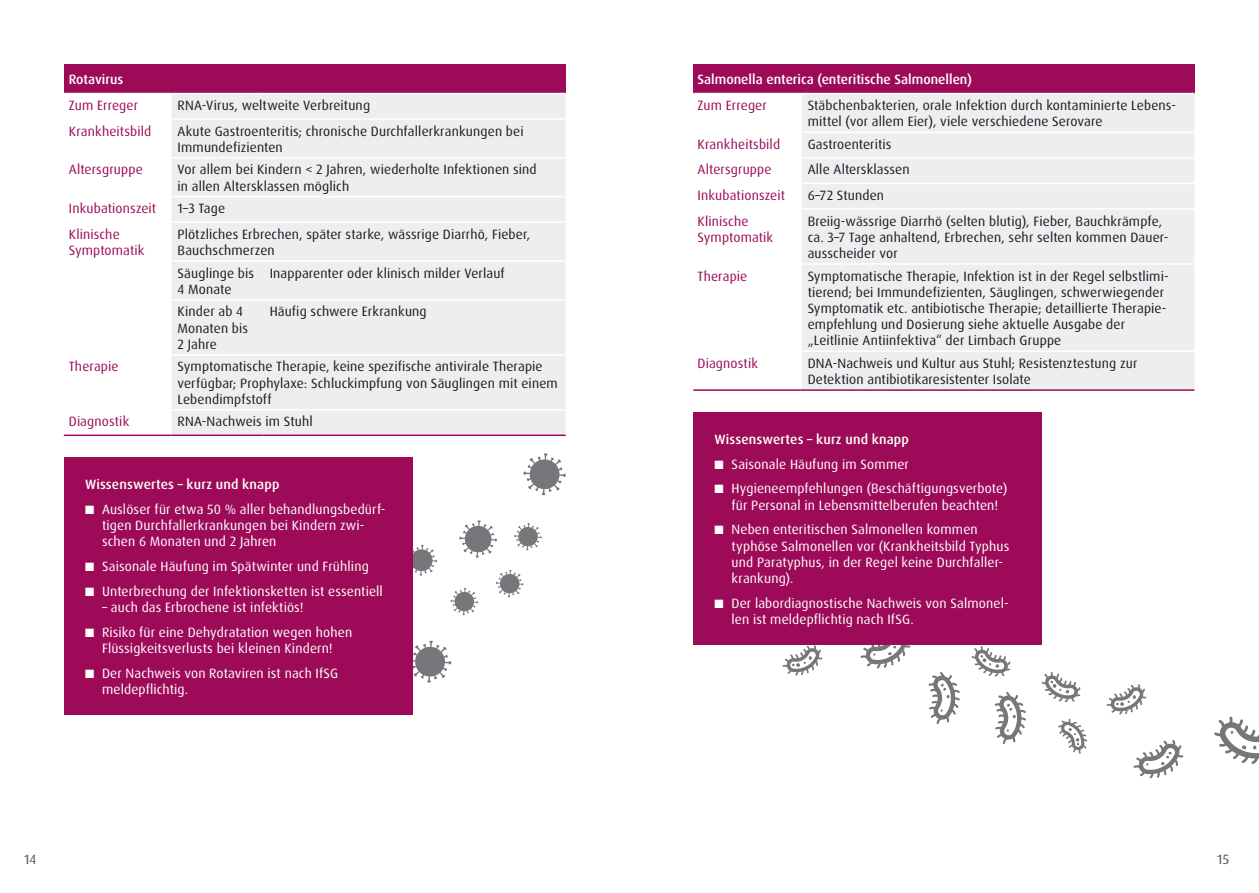
<style>
.page{position:relative;width:1259px;height:893px;background:#fff}
.page>*{position:absolute;margin:0;border:0;box-sizing:border-box;transform-origin:0 0}
.t1{font:13.5px/16.2px "Dax Pro";letter-spacing:.01em;color:#1b1c20}
.t2{font:13.5px/16.2px "Dax Pro";letter-spacing:.01em;color:#fff}
.t3{font:13.5px/16.2px "Dax Pro";letter-spacing:.01em;color:#9d0b58}
.t4{font:500 13.5px "Dax Pro";color:#fff}
.t5{font:13.5px "Dax Pro";color:#504e53}
</style>
<div class="page">
<svg style="left:450px;top:588px;width:28px;height:27px"></svg>
<svg style="left:514px;top:523px;width:28px;height:27px"></svg>
<svg style="left:496px;top:570px;width:27px;height:27px"></svg>
<svg style="left:459px;top:520px;width:38px;height:38px"></svg>
<svg style="left:523px;top:453px;width:43px;height:42px"></svg>
<svg style="left:412px;top:641px;width:39px;height:42px"></svg>
<svg style="left:412px;top:545px;width:25px;height:31px"></svg>
<div style="left:65px;top:64px;width:501px;height:30px;background:#9d0b58"></div>
<div style="left:171px;top:94px;width:395px;height:341px;background:#edeeef"></div>
<hr style="left:171px;top:118px;width:93px;height:2px;background:#fff">
<hr style="left:264px;top:118px;width:302px;height:2px;background:#fff">
<hr style="left:171px;top:157px;width:93px;height:2px;background:#fff">
<hr style="left:264px;top:157px;width:302px;height:2px;background:#fff">
<hr style="left:171px;top:196px;width:93px;height:1px;background:#fff">
<hr style="left:264px;top:196px;width:302px;height:1px;background:#fff">
<hr style="left:171px;top:221px;width:93px;height:2px;background:#fff">
<hr style="left:264px;top:221px;width:302px;height:2px;background:#fff">
<hr style="left:171px;top:260px;width:93px;height:2px;background:#fff">
<hr style="left:264px;top:260px;width:302px;height:2px;background:#fff">
<hr style="left:171px;top:299px;width:93px;height:2px;background:#fff">
<hr style="left:171px;top:354px;width:93px;height:2px;background:#fff">
<hr style="left:264px;top:299px;width:302px;height:2px;background:#fff">
<hr style="left:264px;top:354px;width:302px;height:2px;background:#fff">
<hr style="left:171px;top:409px;width:93px;height:2px;background:#fff">
<hr style="left:264px;top:409px;width:302px;height:2px;background:#fff">
<hr style="left:64px;top:435px;width:107px;height:1px;background:#9d0b58">
<hr style="left:171px;top:435px;width:93px;height:1px;background:#9d0b58">
<hr style="left:264px;top:435px;width:302px;height:1px;background:#9d0b58">
<hr style="left:64px;top:93px;width:107px;height:1px;background:#fff">
<hr style="left:171px;top:93px;width:93px;height:1px;background:#fff">
<hr style="left:264px;top:93px;width:302px;height:1px;background:#fff">
<div style="left:64px;top:457px;width:348px;height:258px;background:#9d0b58"></div>
<svg style="left:1106px;top:684px;width:40px;height:31px"></svg>
<svg style="left:782px;top:645px;width:40px;height:31px"></svg>
<svg style="left:1214px;top:716px;width:45px;height:48px"></svg>
<svg style="left:928px;top:672px;width:32px;height:52px"></svg>
<svg style="left:994px;top:692px;width:32px;height:52px"></svg>
<svg style="left:1133px;top:740px;width:50px;height:38px"></svg>
<svg style="left:860px;top:645px;width:50px;height:24px"></svg>
<svg style="left:971px;top:646px;width:39px;height:31px"></svg>
<svg style="left:1041px;top:672px;width:39px;height:30px"></svg>
<svg style="left:1058px;top:718px;width:29px;height:36px"></svg>
<div style="left:693px;top:64px;width:501px;height:30px;background:#9d0b58"></div>
<div style="left:802px;top:94px;width:392px;height:295px;background:#edeeef"></div>
<hr style="left:693px;top:93px;width:108px;height:1px;background:#fff">
<hr style="left:801px;top:93px;width:393px;height:1px;background:#fff">
<hr style="left:801px;top:132px;width:393px;height:1px;background:#fff">
<hr style="left:801px;top:157px;width:393px;height:2px;background:#fff">
<hr style="left:801px;top:183px;width:393px;height:1px;background:#fff">
<hr style="left:801px;top:208px;width:393px;height:2px;background:#fff">
<hr style="left:801px;top:263px;width:393px;height:2px;background:#fff">
<hr style="left:801px;top:351px;width:393px;height:1px;background:#fff">
<hr style="left:693px;top:389px;width:108px;height:2px;background:#9d0b58">
<hr style="left:801px;top:389px;width:393px;height:2px;background:#9d0b58">
<div style="left:693px;top:412px;width:349px;height:233px;background:#9d0b58"></div>
<p class="t4" style="left:69px;top:71px;width:56px">Rotavirus</p>
<p class="t3" style="left:69px;top:97px;width:71px">Zum Erreger</p>
<p class="t1" style="left:177px;top:97px;width:194px">RNA-Virus, weltweite Verbreitung</p>
<p class="t3" style="left:69px;top:123px;width:84px">Krankheitsbild</p>
<p class="t1" style="left:177px;top:123px;width:347px">Akute Gastroenteritis; chronische Durchfallerkrankungen bei<br>Immundefizienten</p>
<p class="t3" style="left:69px;top:162px;width:76px">Altersgruppe</p>
<p class="t1" style="left:177px;top:162px;width:361px">Vor allem bei Kindern &lt; 2 Jahren, wiederholte Infektionen sind in allen Altersklassen möglich</p>
<p class="t3" style="left:69px;top:201px;width:89px">Inkubationszeit</p>
<p class="t1" style="left:177px;top:201px;width:49px">1–3 Tage</p>
<p class="t3" style="left:69px;top:226px;width:77px">Klinische<br>Symptomatik</p>
<p class="t1" style="left:177px;top:226px;width:354px">Plötzliches Erbrechen, später starke, wässrige Diarrhö, Fieber,<br>Bauchschmerzen</p>
<p class="t1" style="left:177px;top:265px;width:78px">Säuglinge bis<br>4 Monate</p>
<p class="t1" style="left:270px;top:265px;width:237px">Inapparenter oder klinisch milder Verlauf</p>
<p class="t1" style="left:177px;top:304px;width:72px">Kinder ab 4<br>Monaten bis<br>2 Jahre</p>
<p class="t1" style="left:270px;top:304px;width:158px">Häufig schwere Erkrankung</p>
<p class="t3" style="left:69px;top:359px;width:51px">Therapie</p>
<p class="t1" style="left:177px;top:359px;width:382px">Symptomatische Therapie, keine spezifische antivirale Therapie verfügbar; Prophylaxe: Schluckimpfung von Säuglingen mit einem<br>Lebendimpfstoff</p>
<p class="t3" style="left:69px;top:414px;width:62px">Diagnostik</p>
<p class="t1" style="left:177px;top:414px;width:137px">RNA-Nachweis im Stuhl</p>
<p class="t4" style="left:85px;top:476px;width:196px">Wissenswertes – kurz und knapp</p>
<p class="t2" style="left:102px;top:501px;width:285px;text-indent:-17px">■ Auslöser für etwa 50 % aller behandlungsbedürf&shy;tigen Durchfallerkrankungen bei Kindern zwi&shy;schen 6 Monaten und 2 Jahren</p>
<p class="t2" style="left:85px;top:558px;width:285px">■ Saisonale Häufung im Spätwinter und Frühling</p>
<p class="t2" style="left:85px;top:583px;width:299px">■ Unterbrechung der Infektionsketten ist essentiell</p>
<p class="t2" style="left:102px;top:599px;width:203px">– auch das Erbrochene ist infektiös!</p>
<p class="t2" style="left:85px;top:624px;width:269px;text-align:center">■ Risiko für eine Dehydratation wegen hohen<br>Flüssigkeitsverlusts bei kleinen Kindern!</p>
<p class="t2" style="left:102px;top:665px;width:238px;text-indent:-17px">■ Der Nachweis von Rotaviren ist nach IfSG meldepflichtig.</p>
<p class="t4" style="left:697px;top:71px;width:276px">Salmonella enterica (enteritische Salmonellen)</p>
<p class="t3" style="left:697px;top:97px;width:71px">Zum Erreger</p>
<p class="t1" style="left:807px;top:97px;width:370px">Stäbchenbakterien, orale Infektion durch kontaminierte Lebens&shy;mittel (vor allem Eier), viele verschiedene Serovare</p>
<p class="t3" style="left:697px;top:136px;width:84px">Krankheitsbild</p>
<p class="t1" style="left:807px;top:136px;width:85px">Gastroenteritis</p>
<p class="t3" style="left:697px;top:162px;width:76px">Altersgruppe</p>
<p class="t1" style="left:807px;top:162px;width:103px">Alle Altersklassen</p>
<p class="t3" style="left:697px;top:187px;width:89px">Inkubationszeit</p>
<p class="t1" style="left:807px;top:187px;width:78px">6–72 Stunden</p>
<p class="t3" style="left:697px;top:213px;width:77px">Klinische<br>Symptomatik</p>
<p class="t1" style="left:807px;top:213px;width:362px">Breiig-wässrige Diarrhö (selten blutig), Fieber, Bauchkrämpfe, ca. 3–7 Tage anhaltend, Erbrechen, sehr selten kommen Dauer&shy;ausscheider vor</p>
<p class="t3" style="left:697px;top:268px;width:51px">Therapie</p>
<p class="t1" style="left:807px;top:268px;width:362px">Symptomatische Therapie, Infektion ist in der Regel selbstlimi&shy;tierend; bei Immundefizienten, Säuglingen, schwerwiegender Symptomatik etc. antibiotische Therapie; detaillierte Therapie&shy;empfehlung und Dosierung siehe aktuelle Ausgabe der „Leitlinie Antiinfektiva“ der Limbach Gruppe</p>
<p class="t3" style="left:697px;top:355px;width:62px">Diagnostik</p>
<p class="t1" style="left:807px;top:355px;width:331px">DNA-Nachweis und Kultur aus Stuhl; Resistenztestung zur<br>Detektion antibiotikaresistenter Isolate</p>
<p class="t4" style="left:714px;top:431px;width:196px">Wissenswertes – kurz und knapp</p>
<p class="t2" style="left:714px;top:456px;width:196px">■ Saisonale Häufung im Sommer</p>
<p class="t2" style="left:714px;top:481px;width:294px;text-align:center">■ Hygieneempfehlungen (Beschäftigungsverbote) für Personal in Lebensmittelberufen beachten!</p>
<p class="t2" style="left:731px;top:522px;width:279px;text-indent:-17px">■ Neben enteritischen Salmonellen kommen typhöse Salmonellen vor (Krankheitsbild Typhus und Paratyphus, in der Regel keine Durchfaller&shy;krankung).</p>
<p class="t2" style="left:731px;top:595px;width:279px;text-indent:-17px">■ Der labordiagnostische Nachweis von Salmonel&shy;len ist meldepflichtig nach IfSG.</p>
<p class="t5" style="left:24px;top:851px;width:14px">14</p>
<p class="t5" style="left:1217px;top:851px;width:13px">15</p>
</div>
